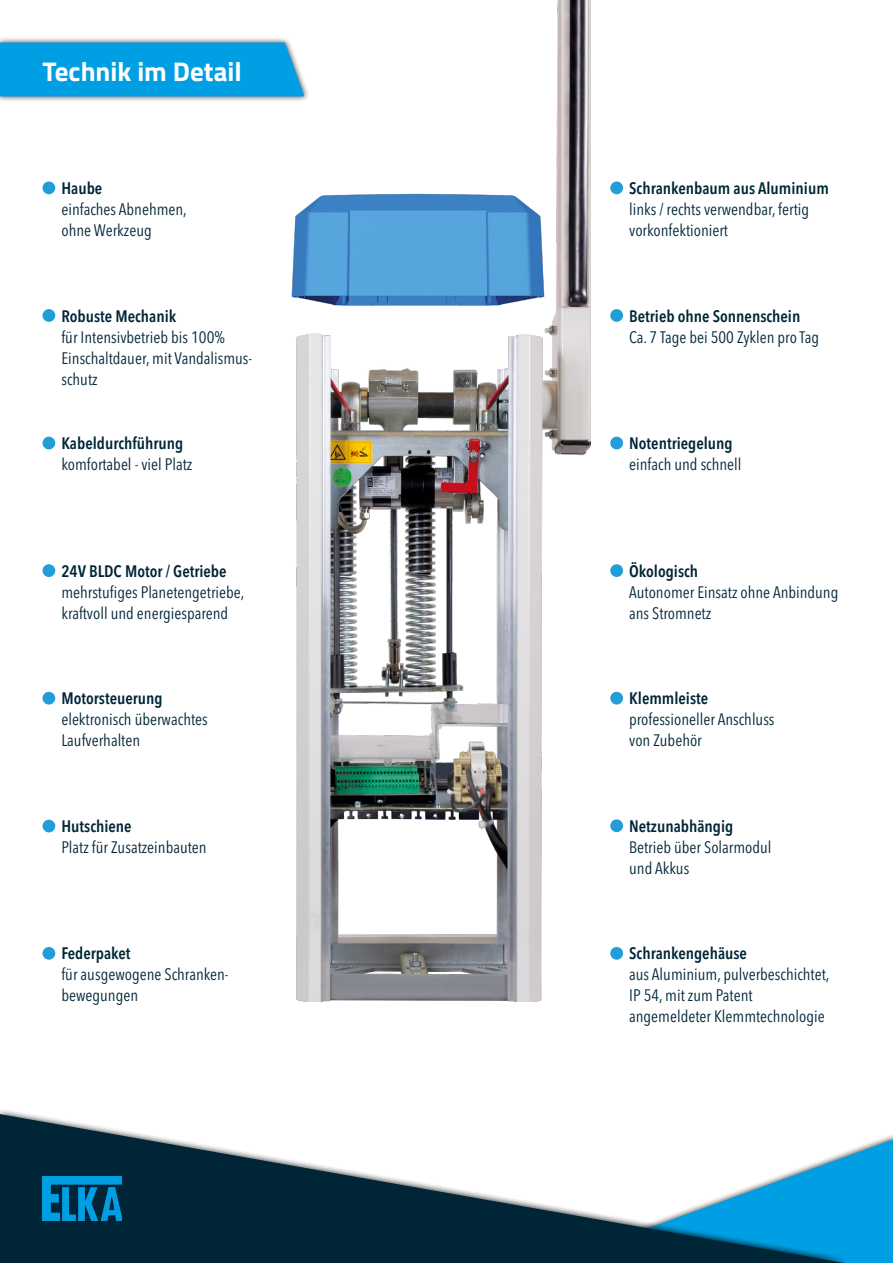
<style>
.page{position:relative;width:893px;height:1263px;background:#fff}
.page>*{position:absolute;margin:0;border:0;box-sizing:border-box;transform-origin:0 0}
.t1{font:700 27px "Titillium Web";color:#fff}
.t2{font:condensed 16.5px/21px "Avenir Next LT Pro";color:#002537}
.t3{font:600 condensed 16.5px "Avenir Next LT Pro";color:#002537}
</style>
<div class="page">
<img style="left:296px;top:0;width:294px;height:1001px">
<div style="left:0;top:37px;width:310px;height:65px;background:#000;opacity:.75"></div>
<div style="left:0;top:43px;width:304px;height:53px;background:#009fe3"></div>
<div style="left:43px;top:181px;width:12px;height:13px;background:#219dd8;border-radius:50%"></div>
<div style="left:43px;top:309px;width:12px;height:13px;background:#219dd8;border-radius:50%"></div>
<div style="left:43px;top:437px;width:12px;height:12px;background:#219dd8;border-radius:50%"></div>
<div style="left:43px;top:564px;width:12px;height:13px;background:#219dd8;border-radius:50%"></div>
<div style="left:43px;top:692px;width:12px;height:12px;background:#219dd8;border-radius:50%"></div>
<div style="left:43px;top:820px;width:12px;height:12px;background:#219dd8;border-radius:50%"></div>
<div style="left:43px;top:947px;width:12px;height:13px;background:#219dd8;border-radius:50%"></div>
<div style="left:610px;top:181px;width:13px;height:13px;background:#219dd8;border-radius:50%"></div>
<div style="left:610px;top:309px;width:13px;height:13px;background:#219dd8;border-radius:50%"></div>
<div style="left:610px;top:564px;width:13px;height:13px;background:#219dd8;border-radius:50%"></div>
<div style="left:610px;top:692px;width:13px;height:12px;background:#219dd8;border-radius:50%"></div>
<div style="left:610px;top:819px;width:13px;height:13px;background:#219dd8;border-radius:50%"></div>
<div style="left:610px;top:947px;width:13px;height:13px;background:#219dd8;border-radius:50%"></div>
<svg style="left:850px;top:1139px;width:43px;height:124px;background:#0fa3e2"></svg>
<svg style="left:0;top:1110px;width:850px;height:153px"></svg>
<svg style="left:0;top:1114px;width:845px;height:149px"></svg>
<img style="left:43px;top:1176px;width:79px;height:44px">
<img style="left:291px;top:156px;width:299px;height:155px">
<div style="left:610px;top:437px;width:13px;height:12px;background:#219dd8;border-radius:50%"></div>
<h1 class="t1" style="left:43px;top:51px;width:201px">Technik im Detail</h1>
<p class="t3" style="left:61px;top:178px;width:42px">Haube</p>
<p class="t2" style="left:61px;top:199px;width:127px">einfaches Abnehmen, ohne Werkzeug</p>
<p class="t3" style="left:61px;top:306px;width:116px">Robuste Mechanik</p>
<p class="t2" style="left:61px;top:326px;width:192px">für Intensivbetrieb bis 100%<br>Einschaltdauer, mit Vandalismus&shy;schutz</p>
<p class="t3" style="left:61px;top:433px;width:123px">Kabeldurchführung</p>
<p class="t2" style="left:61px;top:454px;width:133px">komfortabel - viel Platz</p>
<p class="t3" style="left:61px;top:561px;width:167px">24V BLDC Motor / Getriebe</p>
<p class="t2" style="left:61px;top:581px;width:184px">mehrstufiges Planetengetriebe, kraftvoll und energiesparend</p>
<p class="t3" style="left:61px;top:688px;width:103px">Motorsteuerung</p>
<p class="t2" style="left:61px;top:709px;width:148px">elektronisch überwachtes<br>Laufverhalten</p>
<p class="t3" style="left:61px;top:816px;width:72px">Hutschiene</p>
<p class="t2" style="left:61px;top:836px;width:147px">Platz für Zusatzeinbauten</p>
<p class="t3" style="left:61px;top:943px;width:71px">Federpaket</p>
<p class="t2" style="left:61px;top:964px;width:169px">für ausgewogene Schranken&shy;bewegungen</p>
<p class="t3" style="left:629px;top:178px;width:201px">Schrankenbaum aus Aluminium</p>
<p class="t2" style="left:629px;top:199px;width:181px">links / rechts verwendbar, fertig vorkonfektioniert</p>
<p class="t3" style="left:629px;top:306px;width:173px">Betrieb ohne Sonnenschein</p>
<p class="t2" style="left:629px;top:326px;width:191px">Ca. 7 Tage bei 500 Zyklen pro Tag</p>
<p class="t3" style="left:629px;top:433px;width:105px">Notentriegelung</p>
<p class="t2" style="left:629px;top:454px;width:114px">einfach und schnell</p>
<p class="t3" style="left:629px;top:561px;width:71px">Ökologisch</p>
<p class="t2" style="left:629px;top:581px;width:211px">Autonomer Einsatz ohne Anbindung ans Stromnetz</p>
<p class="t3" style="left:629px;top:688px;width:81px">Klemmleiste</p>
<p class="t2" style="left:629px;top:709px;width:147px">professioneller Anschluss von Zubehör</p>
<p class="t3" style="left:629px;top:816px;width:106px">Netzunabhängig</p>
<p class="t2" style="left:629px;top:836px;width:144px">Betrieb über Solarmodul und Akkus</p>
<p class="t3" style="left:629px;top:943px;width:119px">Schrankengehäuse</p>
<p class="t2" style="left:629px;top:964px;width:202px">aus Aluminium, pulverbeschichtet,<br>IP 54, mit zum Patent angemeldeter Klemmtechnologie</p>
</div>
